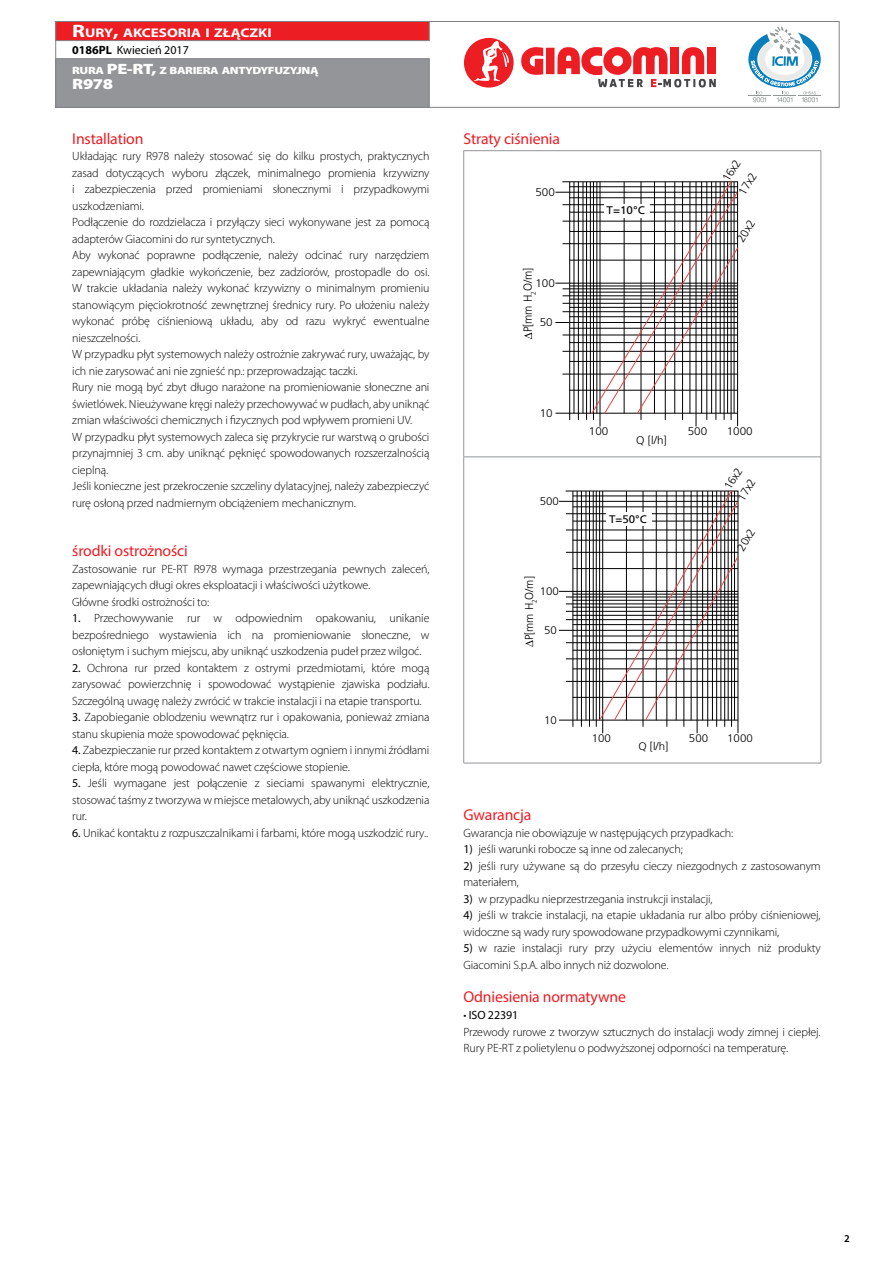
<style>
.page{position:relative;width:893px;height:1263px;background:#fff}
.page>*{position:absolute;margin:0;border:0;box-sizing:border-box;transform-origin:0 0}
.t1{font:15.75px "Myriad Pro";letter-spacing:-.01em;color:#ed1d24}
.t2{font:900 15px "Myriad Pro";color:#fff;scale:1.2 1}
.t3{font:700 12.6px "Myriad Pro";color:#fff;scale:1.2 1}
.t4{font:300 12px/16.5px "Myriad Pro";letter-spacing:-.01em;color:#000}
.t5{font:12px "Myriad Pro";color:#000}
.t6{font:300 11.7px "Frutiger";color:#000;scale:.95 1}
.t7{font:300 11.55px/20.7px "Frutiger";color:#000}
.t8{font:300 11.55px "Frutiger";color:#000;scale:.95 1}
.t9{font:300 11.4px/17.1px "Frutiger";color:#000}
.t10{font:300 11.1px "Frutiger";color:#000;scale:1.05 1}
.t11{font:11.1px "Frutiger";color:#000;scale:1.05 1}
.t12{font:300 10.95px "Frutiger";color:#000;scale:1.05 1}
.t13{font:10.95px "Frutiger";color:#000;scale:1.05 1}
.t14{font:900 10.5px "Myriad Pro";letter-spacing:-.03em;color:#fff;scale:1.2 1}
.t15{font:600 10.5px "Myriad Pro";color:#000}
.t16{font:300 6.75px "Frutiger";color:#000;scale:.95 1}
.s1{font-size:18px}
.s2{font-size:15px}
.s3{font-weight:700}
.s4{font-weight:400}
</style>
<div class="page">
<div style="left:55px;top:21px;width:784px;height:87px;background:#fff;border:1px solid #808285"></div>
<div style="left:55px;top:58px;width:374px;height:50px;background:#939598;border:1px solid #808285"></div>
<div style="left:55px;top:21px;width:374px;height:20px;background:#ed1d24;border:1px solid #808285"></div>
<svg style="left:521px;top:47px;width:22px;height:28px"></svg>
<div style="left:546px;top:48px;width:8px;height:26px;background:#ed1d24"></div>
<svg style="left:557px;top:47px;width:159px;height:40px"></svg>
<svg style="left:464px;top:37px;width:50px;height:51px"></svg>
<svg style="left:748px;top:27px;width:73px;height:75px"></svg>
<hr style="left:463px;top:150px;width:358px;height:1px;background:#939598">
<hr style="left:463px;top:151px;width:1px;height:306px;background:#939598">
<hr style="left:821px;top:151px;width:1px;height:306px;background:#939598">
<hr style="left:463px;top:457px;width:358px;height:1px;background:#939598">
<hr style="left:463px;top:457px;width:1px;height:306px;background:#939598">
<hr style="left:821px;top:457px;width:1px;height:306px;background:#939598">
<hr style="left:463px;top:763px;width:358px;height:1px;background:#939598">
<hr style="left:555px;top:413px;width:183px;height:1px;background:#000">
<hr style="left:555px;top:322px;width:183px;height:1px;background:#000">
<hr style="left:555px;top:283px;width:183px;height:1px;background:#000">
<hr style="left:555px;top:192px;width:183px;height:1px;background:#000">
<svg style="left:562px;top:180px;width:176px;height:246px"></svg>
<svg style="left:524px;top:333px;width:8px;height:6px"></svg>
<div style="left:604px;top:204px;width:46px;height:13px;background:#fff"></div>
<hr style="left:559px;top:720px;width:179px;height:1px;background:#000">
<hr style="left:559px;top:630px;width:179px;height:1px;background:#000">
<hr style="left:559px;top:591px;width:179px;height:1px;background:#000">
<hr style="left:559px;top:501px;width:179px;height:1px;background:#000">
<svg style="left:565px;top:489px;width:174px;height:244px"></svg>
<svg style="left:525px;top:640px;width:8px;height:7px"></svg>
<div style="left:607px;top:512px;width:45px;height:14px;background:#fff"></div>
<p class="t3" style="left:72px;top:25px;width:168px"><span class="s1">R</span>URY<span class="s1">,</span> AKCESORIA I ZŁĄCZKI</p>
<p class="t14" style="left:72px;top:63px;width:207px">RURA <span class="s2">PE-RT,</span> Z BARIERA ANTYDYFUZYJNĄ</p>
<p class="t2" style="left:72px;top:74px;width:36px">R978</p>
<p class="t5" style="left:72px;top:43px;width:118px"><span class="s3">0186PL</span> Kwiecień 2017</p>
<h1 class="t1" style="left:72px;top:129px;width:73px">Installation</h1>
<p class="t4" style="left:72px;top:148px;width:359px">Układając rury R978 należy stosować się do kilku prostych, praktycznych zasad dotyczących wyboru złączek, minimalnego promienia krzywizny i zabezpieczenia przed promieniami słonecznymi i przypadkowymi uszkodzeniami.<br>Podłączenie do rozdzielacza i przyłączy sieci wykonywane jest za pomocą adapterów Giacomini do rur syntetycznych.<br>Aby wykonać poprawne podłączenie, należy odcinać rury narzędziem zapewniającym gładkie wykończenie, bez zadziorów, prostopadle do osi.<br>W trakcie układania należy wykonać krzywizny o minimalnym promieniu stanowiącym pięciokrotność zewnętrznej średnicy rury. Po ułożeniu należy wykonać próbę ciśnieniową układu, aby od razu wykryć ewentualne nieszczelności.<br>W przypadku płyt systemowych należy ostrożnie zakrywać rury, uważając, by ich nie zarysować ani nie zgnieść np.: przeprowadzając taczki.<br>Rury nie mogą być zbyt długo narażone na promieniowanie słoneczne ani świetlówek. Nieużywane kręgi należy przechowywać w pudłach, aby uniknąć zmian właściwości chemicznych i fizycznych pod wpływem promieni UV.<br>W przypadku płyt systemowych zaleca się przykrycie rur warstwą o grubości przynajmniej 3 cm. aby uniknąć pęknięć spowodowanych rozszerzalnością cieplną.<br>Jeśli konieczne jest przekroczenie szczeliny dylatacyjnej, należy zabezpieczyć rurę osłoną przed nadmiernym obciążeniem mechanicznym.</p>
<h1 class="t1" style="left:72px;top:541px;width:117px">środki ostrożności</h1>
<p class="t4" style="left:72px;top:560px;width:359px">Zastosowanie rur PE-RT R978 wymaga przestrzegania pewnych zaleceń, zapewniających długi okres eksploatacji i właściwości użytkowe.<br>Główne środki ostrożności to:</p>
<p class="t4" style="left:72px;top:610px;width:359px;text-align:justify"><span class="s4">1.</span> Przechowywanie rur w odpowiednim opakowaniu, unikanie bezpośredniego wystawienia ich na promieniowanie słoneczne, w osłoniętym i suchym miejscu, aby uniknąć uszkodzenia pudeł przez wilgoć.</p>
<p class="t4" style="left:72px;top:659px;width:359px;text-align:justify"><span class="s4">2.</span> Ochrona rur przed kontaktem z ostrymi przedmiotami, które mogą zarysować powierzchnię i spowodować wystąpienie zjawiska podziału.<br>Szczególną uwagę należy zwrócić w trakcie instalacji i na etapie transportu.</p>
<p class="t4" style="left:72px;top:709px;width:359px"><span class="s4">3.</span> Zapobieganie oblodzeniu wewnątrz rur i opakowania, ponieważ zmiana stanu skupienia może spowodować pęknięcia.</p>
<p class="t4" style="left:72px;top:742px;width:359px"><span class="s4">4.</span> Zabezpieczanie rur przed kontaktem z otwartym ogniem i innymi źródłami ciepła, które mogą powodować nawet częściowe stopienie.</p>
<p class="t4" style="left:72px;top:775px;width:359px;text-align:justify"><span class="s4">5.</span> Jeśli wymagane jest połączenie z sieciami spawanymi elektrycznie, stosować taśmy z tworzywa w miejsce metalowych, aby uniknąć uszkodzenia rur.</p>
<p class="t4" style="left:72px;top:824px;width:357px"><span class="s4">6.</span> Unikać kontaktu z rozpuszczalnikami i farbami, które mogą uszkodzić rury..</p>
<h1 class="t1" style="left:463px;top:129px;width:98px">Straty ciśnienia</h1>
<p class="t10" style="left:535px;top:186px;width:20px">500</p>
<p class="t6" style="left:521px;top:332px;width:69px;rotate:-90deg">P[mm H O/m]</p>
<p class="t10" style="left:535px;top:277px;width:20px">100</p>
<p class="t10" style="left:540px;top:316px;width:14px">50</p>
<p class="t16" style="left:530px;top:295px;width:5px;rotate:-90deg">2</p>
<p class="t10" style="left:540px;top:407px;width:14px">10</p>
<p class="t12" style="left:540px;top:495px;width:20px">500</p>
<p class="t8" style="left:523px;top:640px;width:69px;rotate:-90deg">P[mm H O/m]</p>
<p class="t12" style="left:540px;top:585px;width:20px">100</p>
<p class="t12" style="left:544px;top:624px;width:14px">50</p>
<p class="t16" style="left:531px;top:603px;width:5px;rotate:-90deg">2</p>
<p class="t12" style="left:544px;top:714px;width:14px">10</p>
<p class="t11" style="left:607px;top:203px;width:38px">T=10°C</p>
<p class="t7" style="left:715px;top:177px;width:28px;rotate:-58deg">16x2<br>17x2</p>
<p class="t7" style="left:731px;top:235px;width:25px;rotate:-58deg">20x2</p>
<p class="t10" style="left:589px;top:425px;width:20px">100</p>
<p class="t10" style="left:688px;top:425px;width:20px">500</p>
<p class="t10" style="left:727px;top:425px;width:26px">1000</p>
<p class="t10" style="left:636px;top:434px;width:31px">Q [l/h]</p>
<p class="t13" style="left:609px;top:513px;width:37px">T=50°C</p>
<p class="t9" style="left:719px;top:486px;width:27px;rotate:-58deg">16x2<br>17x2</p>
<p class="t9" style="left:733px;top:545px;width:25px;rotate:-58deg">20x2</p>
<p class="t12" style="left:592px;top:732px;width:20px">100</p>
<p class="t12" style="left:689px;top:732px;width:20px">500</p>
<p class="t12" style="left:727px;top:732px;width:26px">1000</p>
<p class="t12" style="left:638px;top:740px;width:30px">Q [l/h]</p>
<h1 class="t1" style="left:463px;top:805px;width:69px">Gwarancja</h1>
<p class="t4" style="left:463px;top:824px;width:271px">Gwarancja nie obowiązuje w następujących przypadkach:</p>
<p class="t4" style="left:463px;top:841px;width:221px"><span class="s4">1)</span> jeśli warunki robocze są inne od zalecanych;</p>
<p class="t4" style="left:463px;top:857px;width:359px"><span class="s4">2)</span> jeśli rury używane są do przesyłu cieczy niezgodnych z zastosowanym materiałem,</p>
<p class="t4" style="left:463px;top:890px;width:251px"><span class="s4">3)</span> w przypadku nieprzestrzegania instrukcji instalacji,</p>
<p class="t4" style="left:463px;top:907px;width:359px"><span class="s4">4)</span> jeśli w trakcie instalacji, na etapie układania rur albo próby ciśnieniowej, widoczne są wady rury spowodowane przypadkowymi czynnikami,</p>
<p class="t4" style="left:463px;top:940px;width:359px"><span class="s4">5)</span> w razie instalacji rury przy użyciu elementów innych niż produkty<br>Giacomini S.p.A. albo innych niż dozwolone.</p>
<h1 class="t1" style="left:463px;top:987px;width:164px">Odniesienia normatywne</h1>
<p class="t4" style="left:463px;top:1007px;width:359px">• <span class="s4">ISO 22391<br></span>Przewody rurowe z tworzyw sztucznych do instalacji wody zimnej i ciepłej.<br>Rury PE-RT z polietylenu o podwyższonej odporności na temperaturę.</p>
<p class="t15" style="left:844px;top:1231px;width:7px">2</p>
</div>
